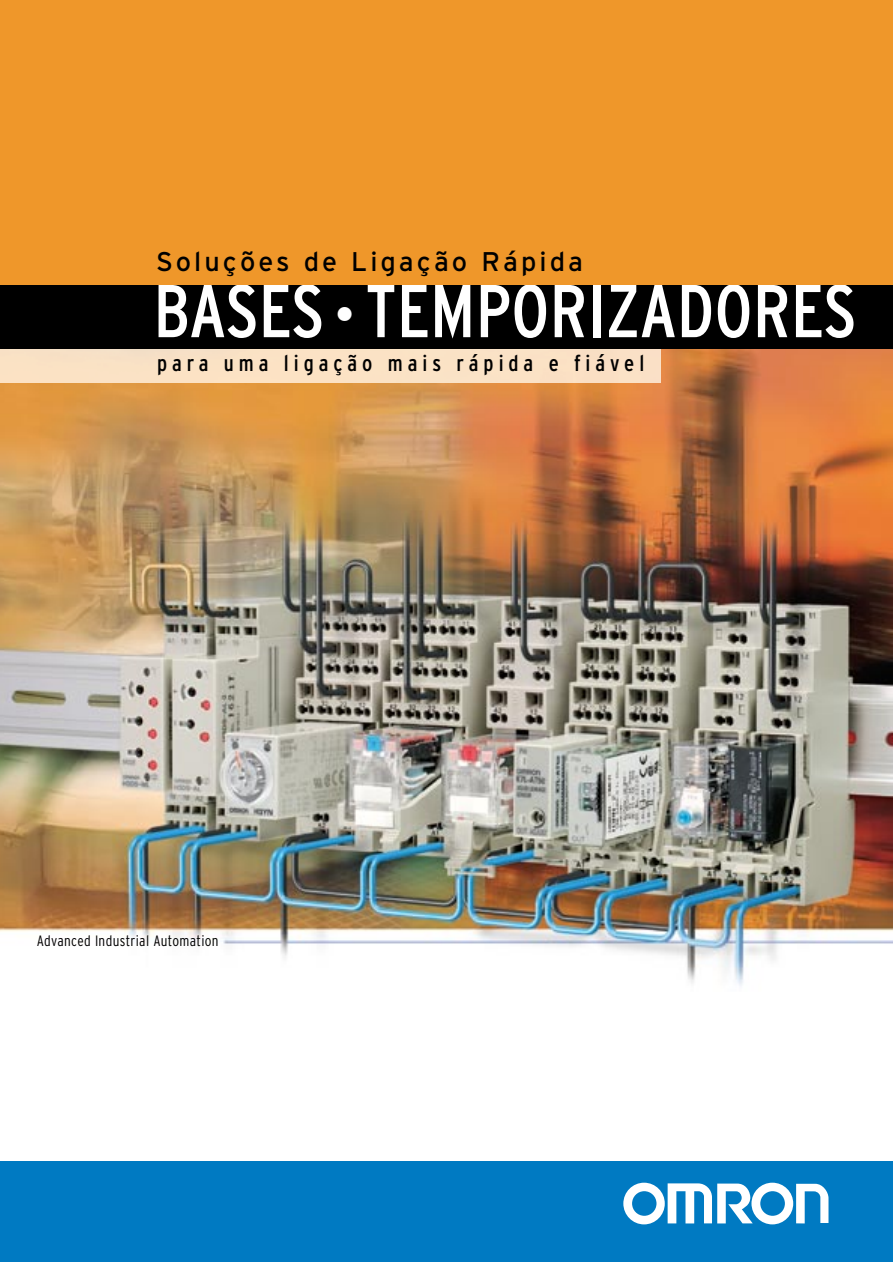
<style>
.page{position:relative;width:893px;height:1262px;background:#fff}
.page>*{position:absolute;margin:0;border:0;box-sizing:border-box;transform-origin:0 0}
.t1{font:condensed 74.55px "Interstate";color:#fff}
.t2{font:27px "Interstate";letter-spacing:.11em;color:#000}
.t3{font:condensed 22.5px "Interstate";letter-spacing:.22em;color:#000}
.t4{font:300 condensed 15px "Interstate";letter-spacing:.025em;color:#000}
.s1{font-size:46.35px}
</style>
<div class="page">
<img style="left:1px;top:349px;width:891px;height:637px">
<div style="left:1px;top:349px;width:659px;height:34px;background:#fbe2c5"></div>
<div style="left:1px;top:1161px;width:891px;height:101px;background:#007ac2"></div>
<svg style="left:623px;top:1182px;width:205px;height:42px"></svg>
<div style="left:1px;top:285px;width:891px;height:64px;background:#000"></div>
<div style="left:1px;top:0;width:891px;height:285px;background:#ef972a"></div>
<p class="t2" style="left:156px;top:251px;width:428px">Soluções de Ligação Rápida</p>
<h1 class="t1" style="left:153px;top:282px;width:704px">BASES <span class="s1">•</span> TEMPORIZADORES</h1>
<p class="t3" style="left:157px;top:355px;width:488px">para uma ligação mais rápida e fiável</p>
<p class="t4" style="left:37px;top:935px;width:183px">Advanced Industrial Automation</p>
</div>
